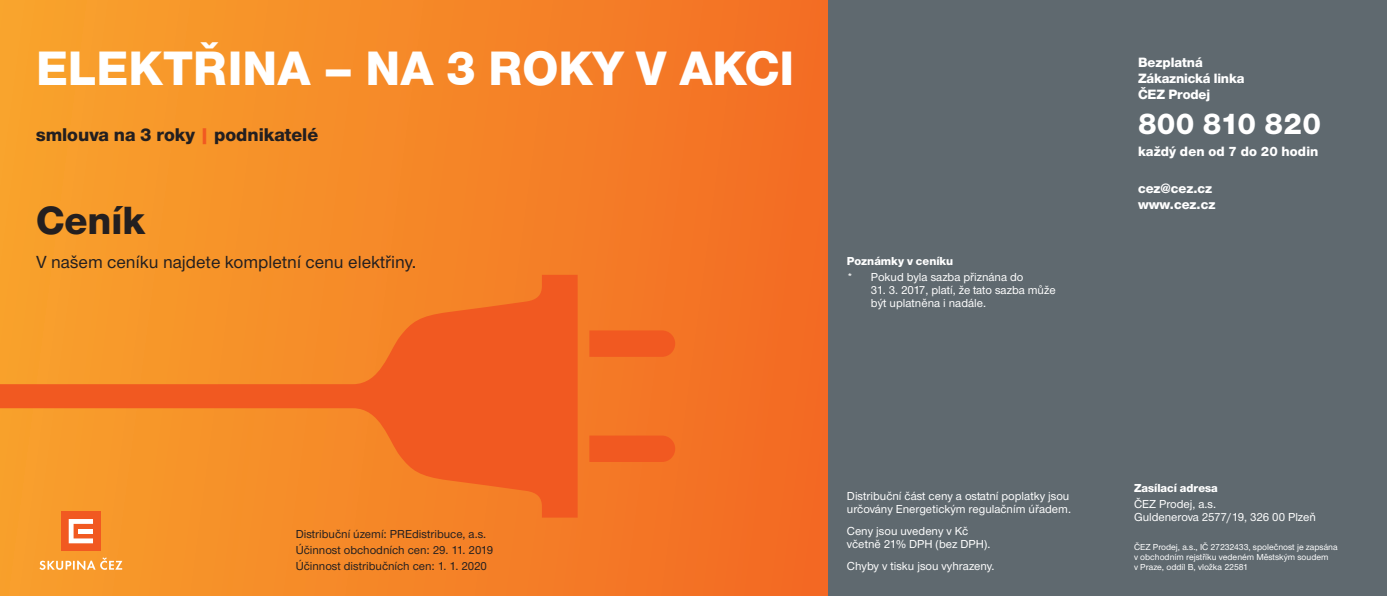
<style>
.page{position:relative;width:1387px;height:596px;background:#fff}
.page>*{position:absolute;margin:0;border:0;box-sizing:border-box;transform-origin:0 0}
.t1{font:800 49.7px "Nimbus CEZ";color:#fff}
.t2{font:800 40.8px "Nimbus CEZOT";color:#231f20}
.t3{font:800 31px "Nimbus CEZOT";letter-spacing:.01em;color:#fff}
.t4{font:800 19.1px "Nimbus CEZOT";color:#231f20}
.t5{font:500 18.1px "Nimbus CEZOT";color:#231f20}
.t6{font:800 14px/16px "Nimbus CEZOT";color:#fff}
.t7{font:500 12px/13px "Nimbus CEZOT";color:#fff}
.t8{font:500 12px "Nimbus CEZOT";color:#231f20}
.t9{font:800 12px "Nimbus CEZOT";color:#fff}
.t10{font:500 9px/10px "Nimbus CEZOT";color:#fff}
.s1{color:#f15921}
</style>
<div class="page">
<div style="left:0;top:0;width:828px;height:595px;background:linear-gradient(to right,#f8a32c,#f26b24)"></div>
<div style="left:828px;top:0;width:558px;height:595px;background:#5f696f"></div>
<svg style="left:0;top:274px;width:675px;height:243px"></svg>
<div style="left:61px;top:511px;width:39px;height:39px;background:#f15921"></div>
<svg style="left:69px;top:519px;width:24px;height:24px"></svg>
<div style="left:78px;top:528px;width:15px;height:5px;background:#fff"></div>
<svg style="left:39px;top:557px;width:83px;height:12px"></svg>
<p class="t1" style="left:36px;top:40px;width:759px">ELEKTŘINA – NA 3 ROKY V AKCI</p>
<p class="t4" style="left:36px;top:124px;width:283px">smlouva na 3 roky <span class="s1">|</span> podnikatelé</p>
<p class="t2" style="left:36px;top:196px;width:111px">Ceník</p>
<p class="t5" style="left:36px;top:251px;width:382px">V našem ceníku najdete kompletní cenu elektřiny.</p>
<p class="t9" style="left:846px;top:254px;width:108px">Poznámky v ceníku</p>
<p class="t7" style="left:846px;top:270px;width:178px">* Pokud byla sazba přiznána do</p>
<p class="t7" style="left:870px;top:283px;width:186px">31. 3. 2017, platí, že tato sazba může být uplatněna i nadále.</p>
<p class="t6" style="left:1137px;top:54px;width:108px">Bezplatná<br>Zákaznická linka<br>ČEZ Prodej</p>
<p class="t3" style="left:1137px;top:106px;width:184px">800 810 820</p>
<p class="t6" style="left:1137px;top:143px;width:182px">každý den od 7 do 20 hodin</p>
<p class="t6" style="left:1137px;top:181px;width:79px">cez@cez.cz www.cez.cz</p>
<p class="t8" style="left:296px;top:526px;width:192px">Distribuční území: PREdistribuce, a.s.</p>
<p class="t8" style="left:296px;top:542px;width:199px">Účinnost obchodních cen: 29. 11. 2019</p>
<p class="t8" style="left:296px;top:558px;width:193px">Účinnost distribučních cen: 1. 1. 2020</p>
<p class="t7" style="left:846px;top:489px;width:225px">Distribuční část ceny a ostatní poplatky jsou určovány Energetickým regulačním úřadem.</p>
<p class="t7" style="left:846px;top:524px;width:145px">Ceny jsou uvedeny v Kč včetně 21% DPH (bez DPH).</p>
<p class="t7" style="left:846px;top:559px;width:149px">Chyby v tisku jsou vyhrazeny.</p>
<p class="t9" style="left:1133px;top:481px;width:85px">Zasílací adresa</p>
<p class="t7" style="left:1133px;top:497px;width:183px">ČEZ Prodej, a.s.<br>Guldenerova 2577/19, 326 00 Plzeň</p>
<p class="t10" style="left:1133px;top:541px;width:205px">ČEZ Prodej, a.s., IČ 27232433, společnost je zapsána v obchodním rejstříku vedeném Městským soudem<br>v Praze, oddíl B, vložka 22581</p>
</div>
